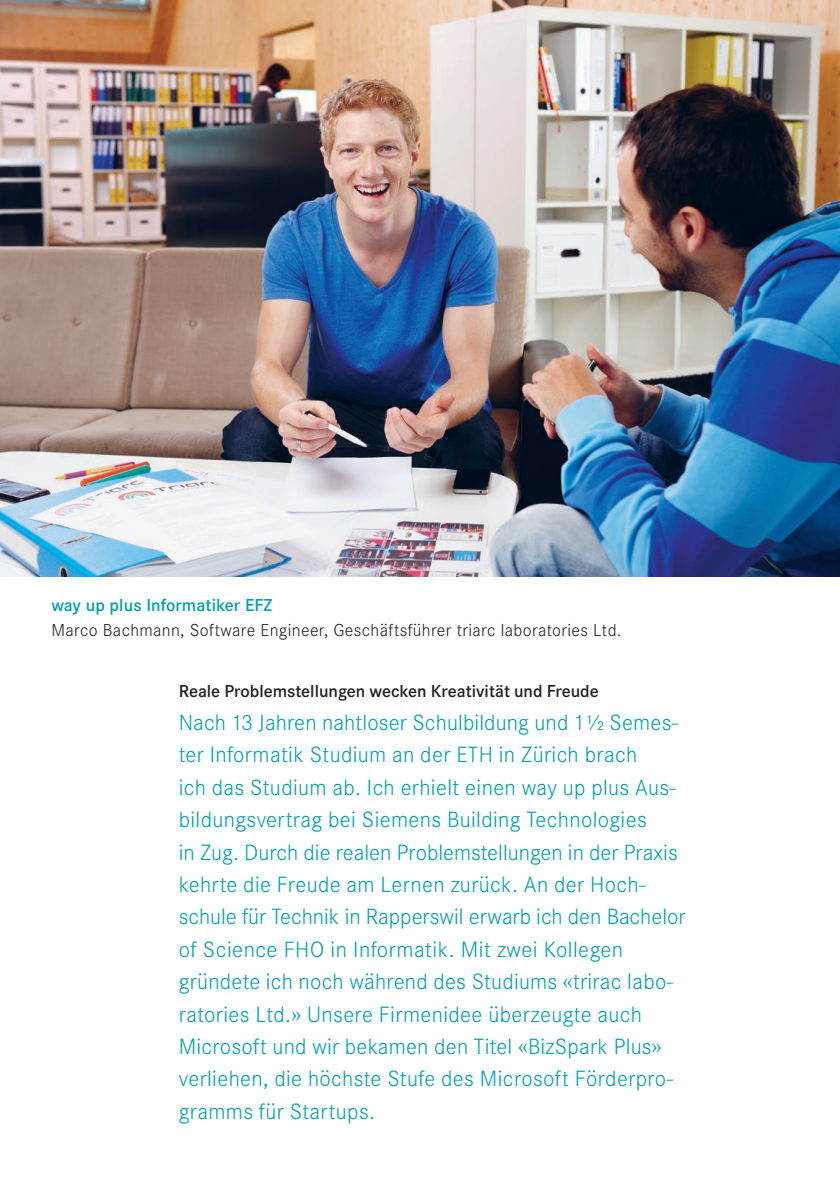
<style>
.page{position:relative;width:840px;height:1191px;background:#fff}
.page>*{position:absolute;margin:0;border:0;box-sizing:border-box;transform-origin:0 0}
.t1{font:300 23px/32.4px "Corporate S";letter-spacing:.015em;color:#009ead}
.t2{font:300 18px "Corporate S";letter-spacing:.02em;color:#231f20}
.t3{font:600 18px "Corporate S";color:#231f20}
.t4{font:600 18px "Corporate S";letter-spacing:.005em;color:#009ead}
.s1{font-weight:400;font-size:13.4px}
.s2{font-family:"Slimbach Std";font-weight:400}
</style>
<div class="page">
<img style="left:0;top:0;width:839px;height:576px">
<p class="t4" style="left:51px;top:594px;width:222px">way up plus Informatiker EFZ</p>
<p class="t2" style="left:51px;top:620px;width:571px">Marco Bachmann, Software Engineer, Geschäftsführer triarc laboratories Ltd.</p>
<p class="t3" style="left:179px;top:681px;width:421px">Reale Problemstellungen wecken Kreativität und Freude</p>
<p class="t1" style="left:179px;top:706px;width:508px">Nach 13 Jahren nahtloser Schulbildung und 1<sup>1</sup>⁄<span class="s1">2</span> Semes&shy;ter Informatik Studium an der ETH in Zürich brach<br>ich das Studium ab. Ich erhielt einen way up plus Aus&shy;bildungsvertrag bei Siemens Building Technologies<br>in Zug. Durch die realen Problemstellungen in der Praxis kehrte die Freude am Lernen zurück. An der Hoch&shy;schule für Technik in Rapperswil erwarb ich den Bachelor of Science FHO in Informatik. Mit zwei Kollegen gründete ich noch während des Studiums <span class="s2">«</span>trirac labo&shy;ratories Ltd.<span class="s2">»</span> Unsere Firmenidee überzeugte auch Microsoft und wir bekamen den Titel <span class="s2">«</span>BizSpark Plus<span class="s2">» </span>verliehen, die höchste Stufe des Microsoft Förderpro&shy;gramms für Startups.</p>
</div>
